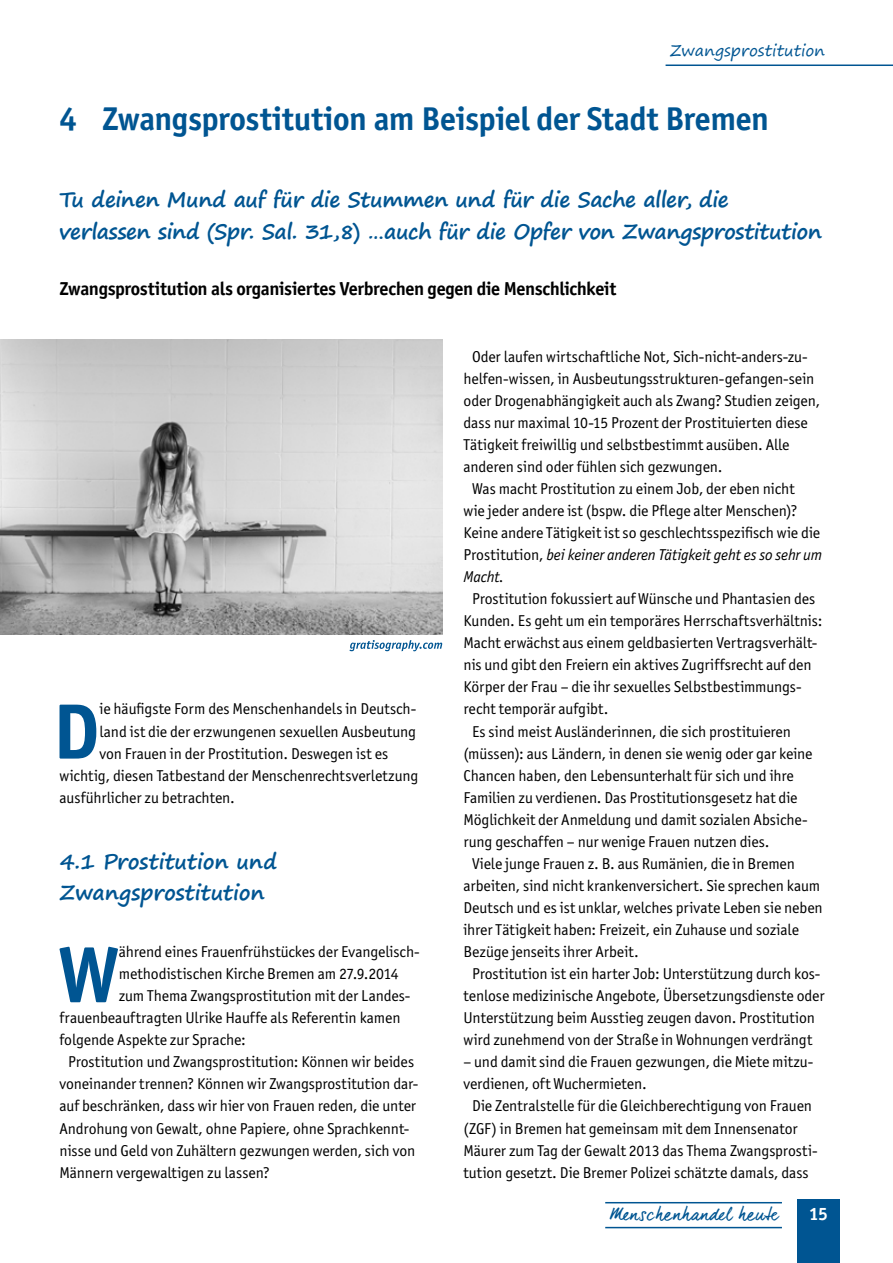
<style>
.page{position:relative;width:893px;height:1263px;background:#fff}
.page>*{position:absolute;margin:0;border:0;box-sizing:border-box;transform-origin:0 0}
.t1{font:700 78.6px "Officina Sans ITC Std";color:#005592}
.t2{font:700 33px "Officina Sans ITC Std";letter-spacing:-.015em;color:#005592}
.t3{font:700 21px/31.5px "Segoe Print";letter-spacing:-.015em;color:#005592}
.t4{font:700 18.75px "Officina Sans ITC Std";letter-spacing:-.02em;color:#000}
.t5{font:18px "dear Joe 6";color:#005592}
.t6{font:700 18px "Officina Sans ITC Std";color:#fff}
.t7{font:15.75px "Officina Sans ITC Std";letter-spacing:-.005em;color:#000}
.t8{font:italic 15.75px "Officina Sans ITC Std";letter-spacing:-.01em;color:#000}
.t9{font:15.75px "Segoe Print";color:#005592}
.s1{font-style:normal}
</style>
<div class="page">
<div style="left:797px;top:1199px;width:43px;height:64px;background:#005592"></div>
<hr style="left:605px;top:1202px;width:177px;height:1px;background:#005592">
<hr style="left:605px;top:1227px;width:177px;height:1px;background:#005592">
<img style="left:0;top:340px;width:442px;height:294px">
<hr style="left:666px;top:65px;width:227px;height:1px;background:#005592">
<svg style="left:349px;top:640px;width:93px;height:11px"></svg>
<p class="t9" style="left:670px;top:36px;width:156px">Zwangsprostitution</p>
<h2 class="t2" style="left:60px;top:98px;width:711px">4 Zwangsprostitution am Beispiel der Stadt Bremen</h2>
<h3 class="t3" style="left:60px;top:183px;width:764px">Tu deinen Mund auf für die Stummen und für die Sache aller, die verlassen sind (Spr. Sal. 31,8) …auch für die Opfer von Zwangsprostitution</h3>
<p class="t4" style="left:60px;top:277px;width:558px">Zwangsprostitution als organisiertes Verbrechen gegen die Menschlichkeit</p>
<h1 class="t1" style="left:53px;top:683px;width:48px">D</h1>
<p class="t7" style="left:99px;top:700px;width:318px">ie häufigste Form des Menschenhandels in Deutsch-</p>
<p class="t7" style="left:99px;top:722px;width:318px">land ist die der erzwungenen sexuellen Ausbeutung</p>
<p class="t7" style="left:99px;top:744px;width:290px">von Frauen in der Prostitution. Deswegen ist es</p>
<p class="t7" style="left:60px;top:766px;width:360px">wichtig, diesen Tatbestand der Menschenrechtsverletzung</p>
<p class="t7" style="left:60px;top:788px;width:177px">ausführlicher zu betrachten.</p>
<h3 class="t3" style="left:60px;top:845px;width:219px">4.1 Prostitution und<br>Zwangsprostitution</h3>
<h1 class="t1" style="left:58px;top:926px;width:63px">W</h1>
<p class="t7" style="left:119px;top:943px;width:302px">ährend eines Frauenfrühstückes der Evangelisch-</p>
<p class="t7" style="left:119px;top:965px;width:281px">methodistischen Kirche Bremen am 27.9.2014</p>
<p class="t7" style="left:119px;top:987px;width:293px">zum Thema Zwangsprostitution mit der Landes-</p>
<p class="t7" style="left:60px;top:1009px;width:343px">frauenbeauftragten Ulrike Hauffe als Referentin kamen</p>
<p class="t7" style="left:60px;top:1031px;width:188px">folgende Aspekte zur Sprache:</p>
<p class="t7" style="left:68px;top:1053px;width:348px">Prostitution und Zwangsprostitution: Können wir beides</p>
<p class="t7" style="left:60px;top:1075px;width:360px">voneinander trennen? Können wir Zwangsprostitution dar-</p>
<p class="t7" style="left:60px;top:1097px;width:358px">auf beschränken, dass wir hier von Frauen reden, die unter</p>
<p class="t7" style="left:60px;top:1119px;width:351px">Androhung von Gewalt, ohne Papiere, ohne Sprachkennt-</p>
<p class="t7" style="left:60px;top:1141px;width:357px">nisse und Geld von Zuhältern gezwungen werden, sich von</p>
<p class="t7" style="left:60px;top:1163px;width:212px">Männern vergewaltigen zu lassen?</p>
<p class="t7" style="left:472px;top:347px;width:337px">Oder laufen wirtschaftliche Not, Sich-nicht-anders-zu-</p>
<p class="t7" style="left:463px;top:369px;width:352px">helfen-wissen, in Ausbeutungsstrukturen-gefangen-sein</p>
<p class="t7" style="left:463px;top:391px;width:358px">oder Drogenabhängigkeit auch als Zwang? Studien zeigen,</p>
<p class="t7" style="left:463px;top:413px;width:346px">dass nur maximal 10-15 Prozent der Prostituierten diese</p>
<p class="t7" style="left:463px;top:435px;width:328px">Tätigkeit freiwillig und selbstbestimmt ausüben. Alle</p>
<p class="t7" style="left:463px;top:457px;width:260px">anderen sind oder fühlen sich gezwungen.</p>
<p class="t7" style="left:472px;top:479px;width:324px">Was macht Prostitution zu einem Job, der eben nicht</p>
<p class="t7" style="left:463px;top:502px;width:336px">wie jeder andere ist (bspw. die Pflege alter Menschen)?</p>
<p class="t7" style="left:463px;top:524px;width:358px">Keine andere Tätigkeit ist so geschlechtsspezifisch wie die</p>
<p class="t8" style="left:463px;top:546px;width:360px"><span class="s1">Prostitution,</span> bei keiner anderen Tätigkeit geht es so sehr um</p>
<p class="t8" style="left:463px;top:568px;width:42px">Macht.</p>
<p class="t7" style="left:472px;top:590px;width:345px">Prostitution fokussiert auf Wünsche und Phantasien des</p>
<p class="t7" style="left:463px;top:612px;width:360px">Kunden. Es geht um ein temporäres Herrschaftsverhältnis:</p>
<p class="t7" style="left:463px;top:634px;width:355px">Macht erwächst aus einem geldbasierten Vertragsverhält-</p>
<p class="t7" style="left:463px;top:656px;width:350px">nis und gibt den Freiern ein aktives Zugriffsrecht auf den</p>
<p class="t7" style="left:463px;top:678px;width:340px">Körper der Frau – die ihr sexuelles Selbstbestimmungs-</p>
<p class="t7" style="left:463px;top:700px;width:146px">recht temporär aufgibt.</p>
<p class="t7" style="left:472px;top:722px;width:320px">Es sind meist Ausländerinnen, die sich prostituieren</p>
<p class="t7" style="left:463px;top:744px;width:351px">(müssen): aus Ländern, in denen sie wenig oder gar keine</p>
<p class="t7" style="left:463px;top:766px;width:332px">Chancen haben, den Lebensunterhalt für sich und ihre</p>
<p class="t7" style="left:463px;top:788px;width:336px">Familien zu verdienen. Das Prostitutionsgesetz hat die</p>
<p class="t7" style="left:463px;top:810px;width:346px">Möglichkeit der Anmeldung und damit sozialen Absiche-</p>
<p class="t7" style="left:463px;top:832px;width:308px">rung geschaffen – nur wenige Frauen nutzen dies.</p>
<p class="t7" style="left:472px;top:854px;width:324px">Viele junge Frauen z. B. aus Rumänien, die in Bremen</p>
<p class="t7" style="left:463px;top:876px;width:358px">arbeiten, sind nicht krankenversichert. Sie sprechen kaum</p>
<p class="t7" style="left:463px;top:898px;width:361px">Deutsch und es ist unklar, welches private Leben sie neben</p>
<p class="t7" style="left:463px;top:920px;width:337px">ihrer Tätigkeit haben: Freizeit, ein Zuhause und soziale</p>
<p class="t7" style="left:463px;top:943px;width:177px">Bezüge jenseits ihrer Arbeit.</p>
<p class="t7" style="left:472px;top:965px;width:350px">Prostitution ist ein harter Job: Unterstützung durch kos-</p>
<p class="t7" style="left:463px;top:987px;width:363px">tenlose medizinische Angebote, Übersetzungsdienste oder</p>
<p class="t7" style="left:463px;top:1009px;width:353px">Unterstützung beim Ausstieg zeugen davon. Prostitution</p>
<p class="t7" style="left:463px;top:1031px;width:350px">wird zunehmend von der Straße in Wohnungen verdrängt</p>
<p class="t7" style="left:463px;top:1053px;width:351px">– und damit sind die Frauen gezwungen, die Miete mitzu-</p>
<p class="t7" style="left:463px;top:1075px;width:185px">verdienen, oft Wuchermieten.</p>
<p class="t7" style="left:472px;top:1097px;width:342px">Die Zentralstelle für die Gleichberechtigung von Frauen</p>
<p class="t7" style="left:463px;top:1119px;width:336px">(ZGF) in Bremen hat gemeinsam mit dem Innensenator</p>
<p class="t7" style="left:463px;top:1141px;width:356px">Mäurer zum Tag der Gewalt 2013 das Thema Zwangsprosti-</p>
<p class="t7" style="left:463px;top:1163px;width:347px">tution gesetzt. Die Bremer Polizei schätzte damals, dass</p>
<p class="t5" style="left:609px;top:1204px;width:172px">Menschenhandel heute</p>
<p class="t6" style="left:809px;top:1203px;width:20px">15</p>
</div>
